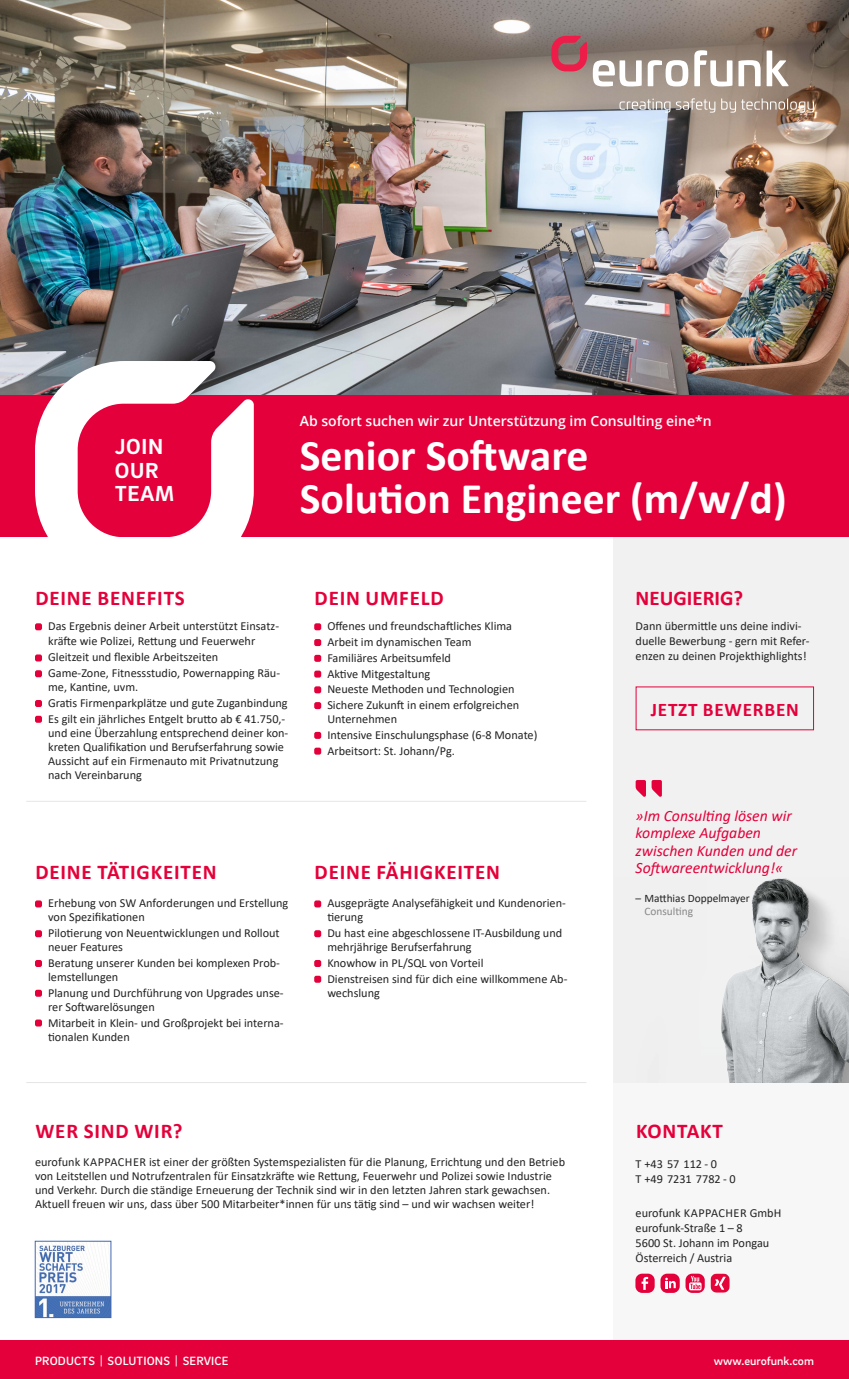
<style>
.page{position:relative;width:849px;height:1379px;background:#fff}
.page>*{position:absolute;margin:0;border:0;box-sizing:border-box;transform-origin:0 0}
.t1{font:700 43.75px/43.8px "Calibri";color:#fff}
.t2{font:700 22.22px/23.5px "Brix Sans";letter-spacing:.035em;color:#fff}
.t3{font:700 21px "Calibri";letter-spacing:.04em;color:#e4003a}
.t4{font:700 21px "Calibri";color:#e4003a}
.t5{font:700 19.25px "Calibri";letter-spacing:.04em;color:#e4003a}
.t6{font:italic 15.75px/17.5px "Calibri";color:#e4003a}
.t7{font:600 14px "Open Sans";color:#fff}
.t8{font:12.25px/14px "Calibri";color:#222}
.t9{font:500 12.25px "Brix Sans";letter-spacing:.015em;color:#fff}
.t10{font:11.38px "Calibri";color:#222}
.t11{font:11.38px "Calibri";color:#888}
</style>
<div class="page">
<img style="left:0;top:1px;width:849px;height:394px">
<div style="left:0;top:395px;width:849px;height:141px;background:#e4003a"></div>
<svg style="left:35px;top:361px;width:219px;height:176px"></svg>
<div style="left:614px;top:1082px;width:235px;height:263px;background:#f7f7f7"></div>
<div style="left:35px;top:623px;width:7px;height:7px;background:#e4003a;border-radius:2px"></div>
<div style="left:35px;top:654px;width:7px;height:7px;background:#e4003a;border-radius:2px"></div>
<div style="left:35px;top:670px;width:7px;height:7px;background:#e4003a;border-radius:2px"></div>
<div style="left:35px;top:700px;width:7px;height:7px;background:#e4003a;border-radius:2px"></div>
<div style="left:35px;top:715px;width:7px;height:7px;background:#e4003a;border-radius:2px"></div>
<div style="left:35px;top:900px;width:7px;height:7px;background:#e4003a;border-radius:2px"></div>
<div style="left:35px;top:930px;width:7px;height:7px;background:#e4003a;border-radius:2px"></div>
<div style="left:35px;top:959px;width:7px;height:7px;background:#e4003a;border-radius:2px"></div>
<div style="left:35px;top:989px;width:7px;height:7px;background:#e4003a;border-radius:2px"></div>
<div style="left:35px;top:1019px;width:7px;height:7px;background:#e4003a;border-radius:2px"></div>
<div style="left:314px;top:900px;width:7px;height:7px;background:#e4003a;border-radius:2px"></div>
<div style="left:314px;top:930px;width:7px;height:7px;background:#e4003a;border-radius:2px"></div>
<div style="left:314px;top:959px;width:7px;height:7px;background:#e4003a;border-radius:2px"></div>
<div style="left:314px;top:975px;width:7px;height:7px;background:#e4003a;border-radius:2px"></div>
<div style="left:314px;top:623px;width:7px;height:7px;background:#e4003a;border-radius:2px"></div>
<div style="left:314px;top:639px;width:7px;height:7px;background:#e4003a;border-radius:2px"></div>
<div style="left:314px;top:654px;width:7px;height:7px;background:#e4003a;border-radius:2px"></div>
<div style="left:314px;top:670px;width:7px;height:7px;background:#e4003a;border-radius:2px"></div>
<div style="left:314px;top:686px;width:7px;height:7px;background:#e4003a;border-radius:2px"></div>
<div style="left:314px;top:702px;width:7px;height:7px;background:#e4003a;border-radius:2px"></div>
<div style="left:314px;top:731px;width:7px;height:7px;background:#e4003a;border-radius:2px"></div>
<div style="left:314px;top:747px;width:7px;height:7px;background:#e4003a;border-radius:2px"></div>
<div style="left:614px;top:537px;width:235px;height:545px;background:#f1f1f1"></div>
<img style="left:721px;top:878px;width:128px;height:204px">
<div style="left:0;top:1340px;width:849px;height:38px;background:#e4003a"></div>
<svg style="left:635px;top:780px;width:27px;height:17px"></svg>
<hr style="left:26px;top:800px;width:560px;height:1px;background:#e6e6e6">
<hr style="left:26px;top:1081px;width:560px;height:1px;background:#e6e6e6">
<img style="left:37px;top:1242px;width:72px;height:73px">
<div style="left:35px;top:1240px;width:76px;height:77px;border:1px solid #4468b0"></div>
<svg style="left:593px;top:50px;width:221px;height:63px"></svg>
<svg style="left:551px;top:36px;width:36px;height:35px"></svg>
<div style="left:635px;top:1273px;width:19px;height:19px;background:#e4003a;border-radius:7px"></div>
<svg style="left:641px;top:1276px;width:7px;height:13px"></svg>
<svg style="left:660px;top:1273px;width:20px;height:19px"></svg>
<svg style="left:665px;top:1277px;width:11px;height:10px"></svg>
<svg style="left:685px;top:1273px;width:20px;height:19px"></svg>
<svg style="left:689px;top:1275px;width:12px;height:15px"></svg>
<img style="left:710px;top:1273px;width:20px;height:19px">
<h2 class="t2" style="left:115px;top:434px;width:61px">JOIN<br>OUR<br>TEAM</h2>
<p class="t7" style="left:300px;top:411px;width:413px">Ab sofort suchen wir zur Unterstützung im Consulting eine*n</p>
<h1 class="t1" style="left:300px;top:432px;width:488px">Senior Software<br>Solution Engineer (m/w/d)</h1>
<h3 class="t3" style="left:35px;top:583px;width:151px">DEINE BENEFITS</h3>
<p class="t8" style="left:48px;top:618px;width:232px;line-height:14.7px">Das Ergebnis deiner Arbeit unterstützt Einsatz&shy;kräfte wie Polizei, Rettung und Feuerwehr</p>
<p class="t8" style="left:48px;top:649px;width:233px;line-height:15.8px">Gleitzeit und flexible Arbeitszeiten<br>Game-Zone, Fitnessstudio, Powernapping Räu-</p>
<p class="t8" style="left:48px;top:679px;width:241px;line-height:15.8px">me, Kantine, uvm.<br>Gratis Firmenparkplätze und gute Zuganbindung<br>Es gilt ein jährliches Entgelt brutto ab € 41.750,-</p>
<p class="t8" style="left:48px;top:725px;width:242px">und eine Überzahlung entsprechend deiner kon&shy;kreten Qualifikation und Berufserfahrung sowie Aussicht auf ein Firmenauto mit Privatnutzung nach Vereinbarung</p>
<h3 class="t3" style="left:315px;top:583px;width:131px">DEIN UMFELD</h3>
<p class="t8" style="left:327px;top:618px;width:193px;line-height:15.8px">Offenes und freundschaftliches Klima<br>Arbeit im dynamischen Team<br>Familiäres Arbeitsumfeld<br>Aktive Mitgestaltung<br>Neueste Methoden und Technologien<br>Sichere Zukunft in einem erfolgreichen</p>
<p class="t8" style="left:327px;top:710px;width:212px;line-height:15.8px">Unternehmen<br>Intensive Einschulungsphase (6-8 Monate)<br>Arbeitsort: St. Johann/Pg.</p>
<h3 class="t3" style="left:35px;top:857px;width:183px">DEINE TÄTIGKEITEN</h3>
<p class="t8" style="left:48px;top:896px;width:242px">Erhebung von SW Anforderungen und Erstellung von Spezifikationen</p>
<p class="t8" style="left:48px;top:925px;width:233px">Pilotierung von Neuentwicklungen und Rollout neuer Features</p>
<p class="t8" style="left:48px;top:955px;width:233px">Beratung unserer Kunden bei komplexen Prob&shy;lemstellungen</p>
<p class="t8" style="left:48px;top:985px;width:237px">Planung und Durchführung von Upgrades unse&shy;rer Softwarelösungen</p>
<p class="t8" style="left:48px;top:1015px;width:237px">Mitarbeit in Klein- und Großprojekt bei interna&shy;tionalen Kunden</p>
<h3 class="t3" style="left:315px;top:857px;width:187px">DEINE FÄHIGKEITEN</h3>
<p class="t8" style="left:327px;top:896px;width:240px">Ausgeprägte Analysefähigkeit und Kundenorien&shy;tierung</p>
<p class="t8" style="left:327px;top:925px;width:236px">Du hast eine abgeschlossene IT-Ausbildung und mehrjährige Berufserfahrung</p>
<p class="t8" style="left:327px;top:954px;width:242px;line-height:15.8px">Knowhow in PL/SQL von Vorteil<br>Dienstreisen sind für dich eine willkommene Ab-</p>
<p class="t8" style="left:327px;top:985px;width:54px">wechslung</p>
<h3 class="t4" style="left:635px;top:583px;width:109px">NEUGIERIG?</h3>
<p class="t8" style="left:635px;top:618px;width:175px;line-height:14.9px">Dann übermittle uns deine indivi&shy;duelle Bewerbung - gern mit Refer&shy;enzen zu deinen Projekthighlights!</p>
<h3 class="t5" style="left:651px;top:695px;width:150px">JETZT BEWERBEN</h3>
<p class="t6" style="left:635px;top:806px;width:163px">»Im Consulting lösen wir komplexe Aufgaben zwischen Kunden und der<br>Softwareentwicklung!«</p>
<p class="t10" style="left:635px;top:890px;width:116px">– Matthias Doppelmayer</p>
<p class="t11" style="left:644px;top:903px;width:50px">Consulting</p>
<h3 class="t3" style="left:35px;top:1116px;width:149px">WER SIND WIR?</h3>
<p class="t8" style="left:35px;top:1154px;width:531px">eurofunk KAPPACHER ist einer der größten Systemspezialisten für die Planung, Errichtung und den Betrieb von Leitstellen und Notrufzentralen für Einsatzkräfte wie Rettung, Feuerwehr und Polizei sowie Industrie und Verkehr. Durch die ständige Erneuerung der Technik sind wir in den letzten Jahren stark gewachsen.<br>Aktuell freuen wir uns, dass über 500 Mitarbeiter*innen für uns tätig sind – und wir wachsen weiter!</p>
<h3 class="t3" style="left:636px;top:1116px;width:88px">KONTAKT</h3>
<p class="t8" style="left:635px;top:1155px;width:102px;line-height:14.9px">T +43 57 112 - 0<br>T +49 7231 7782 - 0</p>
<p class="t8" style="left:635px;top:1204px;width:147px;line-height:14.9px">eurofunk KAPPACHER GmbH eurofunk-Straße 1 – 8<br>5600 St. Johann im Pongau<br>Österreich / Austria</p>
<p class="t9" style="left:35px;top:1352px;width:195px">PRODUCTS | SOLUTIONS | SERVICE</p>
<p class="t9" style="left:714px;top:1352px;width:102px">www.eurofunk.com</p>
</div>
